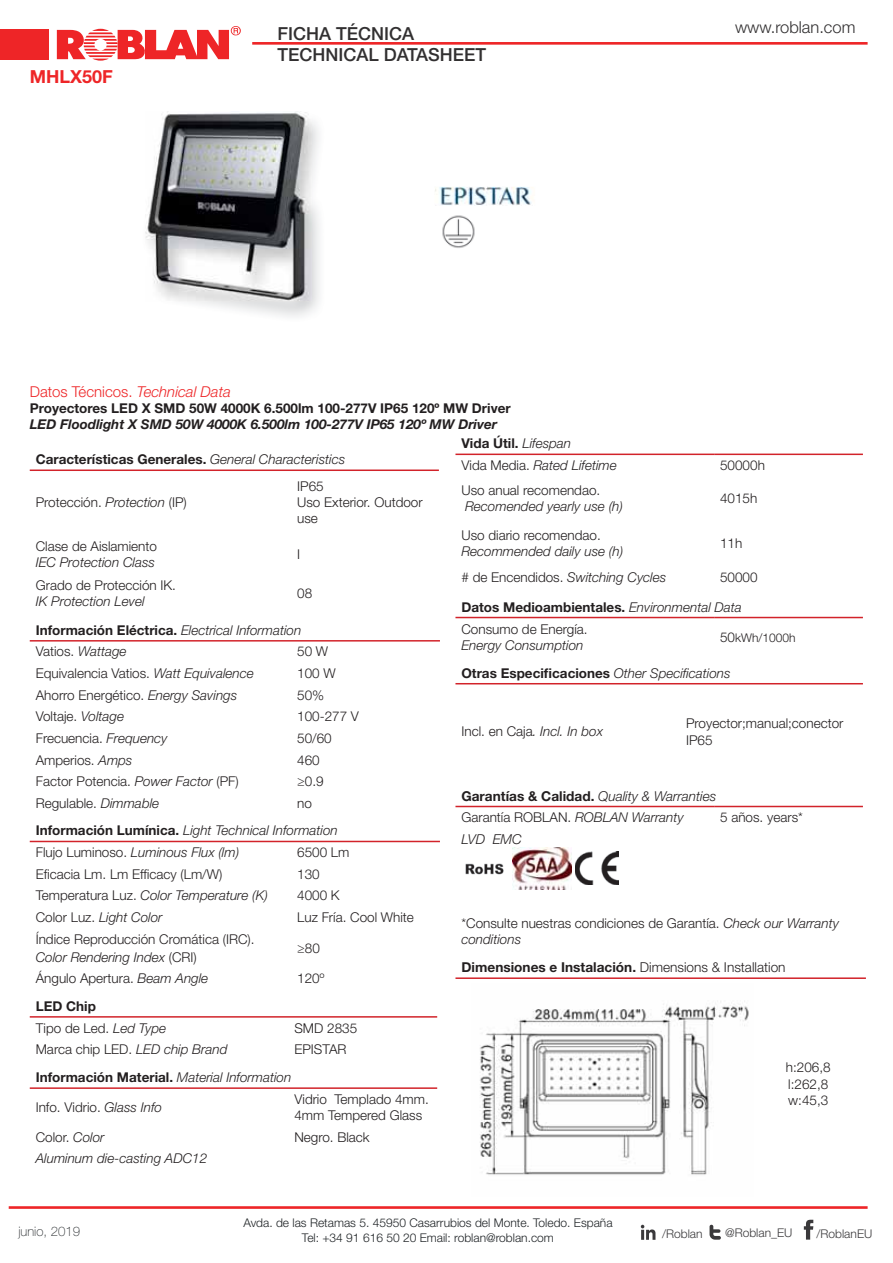
<style>
.page{position:relative;width:893px;height:1263px;background:#fff}
.page>*{position:absolute;margin:0;border:0;box-sizing:border-box;transform-origin:0 0}
.t1{font:500 18px "Helvetica Neue LT Std";color:#323031}
.t2{font:700 18px "Helvetica Neue LT Std";color:#ee2527}
.t3{font:300 16.5px "Helvetica Neue LT Std";color:#323031}
.t4{font:300 15px "Helvetica Neue LT Std";color:#ee2527}
.t5{font:700 13.65px "Helvetica Neue LT Std";color:#231f20}
.t6{font:italic 300 13.65px "Helvetica Neue LT Std";color:#231f20}
.t7{font:300 13.5px/16.2px "Helvetica Neue LT Std";color:#231f20}
.t8{font:italic 300 13.5px/21.6px "Helvetica Neue LT Std";color:#231f20}
.t9{font:700 13.5px/29.1px "Helvetica Neue LT Std";color:#231f20}
.t10{font:italic 700 13.5px "Helvetica Neue LT Std";color:#231f20}
.t11{font:100 13.2px "Helvetica Neue LT Std";color:#1f2326}
.t12{font:300 12px "Helvetica Neue LT Std";color:#1f2326}
.t13{font:300 12px "Helvetica Neue LT Std";color:#3a393b}
.t14{font:300 12px "Helvetica Neue LT Std";color:#231f20}
.s1{font-style:italic}
.s2{font-weight:300;font-style:italic}
.s3{font-weight:700;font-style:normal}
.s4{font-style:normal}
.s5{font-weight:700}
.s6{font-weight:300}
.s7{font-size:13.5px}
</style>
<div class="page">
<svg style="left:641px;top:1225px;width:14px;height:15px"></svg>
<svg style="left:709px;top:1225px;width:12px;height:15px"></svg>
<svg style="left:804px;top:1220px;width:9px;height:20px"></svg>
<hr style="left:9px;top:1206px;width:858px;height:3px;background:#ee2527">
<hr style="left:252px;top:42px;width:615px;height:3px;background:#ee2527">
<svg style="left:57px;top:26px;width:184px;height:35px"></svg>
<div style="left:0;top:29px;width:49px;height:31px;background:#ee2527"></div>
<hr style="left:30px;top:470px;width:409px;height:1px;background:#d2232a">
<hr style="left:30px;top:640px;width:410px;height:2px;background:#d2232a">
<hr style="left:30px;top:841px;width:410px;height:1px;background:#d2232a">
<hr style="left:30px;top:1016px;width:407px;height:2px;background:#d2232a">
<hr style="left:30px;top:1087px;width:407px;height:2px;background:#d2232a">
<hr style="left:455px;top:454px;width:259px;height:1px;background:#d2232a">
<hr style="left:714px;top:454px;width:149px;height:1px;background:#d2232a">
<hr style="left:455px;top:617px;width:259px;height:1px;background:#d2232a">
<hr style="left:714px;top:617px;width:149px;height:1px;background:#d2232a">
<hr style="left:455px;top:683px;width:408px;height:1px;background:#d2232a">
<hr style="left:455px;top:806px;width:259px;height:1px;background:#d2232a">
<hr style="left:714px;top:806px;width:149px;height:1px;background:#d2232a">
<img style="left:465px;top:863px;width:39px;height:12px">
<img style="left:513px;top:848px;width:58px;height:41px">
<img style="left:575px;top:852px;width:44px;height:33px">
<hr style="left:455px;top:977px;width:411px;height:2px;background:#d2232a">
<img style="left:480px;top:1001px;width:269px;height:174px">
<img style="left:435px;top:187px;width:98px;height:19px">
<img style="left:442px;top:215px;width:33px;height:33px">
<img style="left:145px;top:111px;width:167px;height:191px">
<h1 class="t2" style="left:30px;top:71px;width:84px">MHLX50F</h1>
<h1 class="t1" style="left:277px;top:23px;width:138px">FICHA TÉCNICA</h1>
<p class="t3" style="left:735px;top:22px;width:122px">www.roblan.com</p>
<h1 class="t1" style="left:277px;top:44px;width:210px">TECHNICAL DATASHEET</h1>
<p class="t4" style="left:30px;top:386px;width:203px">Datos Técnicos. <span class="s1">Technical Data</span></p>
<p class="t9" style="left:30px;top:395px;width:482px">Proyectores LED X SMD 50W 4000K 6.500lm 100-277V IP65 120º MW Driver</p>
<p class="t10" style="left:30px;top:419px;width:469px">LED Floodlight X SMD 50W 4000K 6.500lm 100-277V IP65 120º MW Driver</p>
<p class="t9" style="left:36px;top:446px;width:311px">Características Generales. <span class="s2">General Characteristics</span></p>
<p class="t7" style="left:36px;top:496px;width:153px">Protección. <span class="s1">Protection</span> (IP)</p>
<p class="t7" style="left:297px;top:479px;width:127px">IP65<br>Uso Exterior. Outdoor use</p>
<p class="t7" style="left:36px;top:539px;width:123px">Clase de Aislamiento</p>
<p class="t8" style="left:36px;top:552px;width:121px">IEC Protection Class</p>
<p class="t7" style="left:297px;top:547px;width:4px">I</p>
<p class="t8" style="left:461px;top:434px;width:157px"><span class="s3">Vida Útil.</span> Lifespan<br><span class="s4">Vida Media.</span> Rated Lifetime</p>
<p class="t7" style="left:461px;top:483px;width:140px">Uso anual recomendao.</p>
<p class="t8" style="left:465px;top:497px;width:159px">Recomended yearly use (h)</p>
<p class="t7" style="left:461px;top:528px;width:141px">Uso diario recomendao.</p>
<p class="t8" style="left:461px;top:542px;width:163px">Recommended daily use (h)</p>
<p class="t7" style="left:720px;top:458px;width:46px">50000h</p>
<p class="t7" style="left:720px;top:492px;width:39px">4015h</p>
<p class="t7" style="left:720px;top:536px;width:24px">11h</p>
<p class="t7" style="left:36px;top:579px;width:142px">Grado de Protección IK.</p>
<p class="t8" style="left:36px;top:592px;width:110px">IK Protection Level</p>
<p class="t7" style="left:297px;top:587px;width:17px">08</p>
<p class="t8" style="left:36px;top:620px;width:267px"><span class="s3">Información Eléctrica.</span> Electrical Information<br><span class="s4">Vatios.</span> Wattage</p>
<p class="t7" style="left:297px;top:645px;width:32px">50 W</p>
<p class="t7" style="left:36px;top:666px;width:219px">Equivalencia Vatios. <span class="s1">Watt Equivalence</span></p>
<p class="t7" style="left:297px;top:666px;width:40px">100 W</p>
<p class="t7" style="left:36px;top:688px;width:203px">Ahorro Energético. <span class="s1">Energy Savings</span></p>
<p class="t7" style="left:297px;top:688px;width:29px">50%</p>
<p class="t7" style="left:36px;top:710px;width:90px">Voltaje. <span class="s1">Voltage</span></p>
<p class="t7" style="left:297px;top:710px;width:63px">100-277 V</p>
<p class="t7" style="left:36px;top:731px;width:133px">Frecuencia. <span class="s1">Frequency</span></p>
<p class="t7" style="left:297px;top:731px;width:36px">50/60</p>
<p class="t7" style="left:36px;top:753px;width:98px">Amperios. <span class="s1">Amps</span></p>
<p class="t7" style="left:297px;top:753px;width:24px">460</p>
<p class="t7" style="left:36px;top:775px;width:205px">Factor Potencia. <span class="s1">Power Factor</span> (PF)</p>
<p class="t7" style="left:297px;top:775px;width:28px">≥0.9</p>
<p class="t7" style="left:36px;top:796px;width:125px">Regulable. <span class="s1">Dimmable</span></p>
<p class="t8" style="left:36px;top:790px;width:304px;line-height:27.6px;text-indent:261px"><span class="s4">no<br></span><span class="s3">Información Lumínica.</span> Light Technical Information</p>
<p class="t8" style="left:36px;top:843px;width:205px"><span class="s4">Flujo Luminoso.</span> Luminous Flux (lm)</p>
<p class="t7" style="left:297px;top:845px;width:54px">6500 Lm</p>
<p class="t7" style="left:36px;top:867px;width:188px">Eficacia Lm. Lm Efficacy (Lm/W)</p>
<p class="t7" style="left:297px;top:867px;width:24px">130</p>
<p class="t8" style="left:36px;top:886px;width:234px"><span class="s4">Temperatura Luz.</span> Color Temperature (K)</p>
<p class="t7" style="left:297px;top:889px;width:44px">4000 K</p>
<p class="t8" style="left:36px;top:908px;width:128px"><span class="s4">Color Luz.</span> Light Color</p>
<p class="t7" style="left:297px;top:910px;width:118px">Luz Fría. Cool White</p>
<p class="t7" style="left:36px;top:931px;width:220px;line-height:18px">Índice Reproducción Cromática (IRC).<br><span class="s1">Color Rendering Index</span> (CRI)</p>
<p class="t7" style="left:297px;top:941px;width:24px">≥80</p>
<p class="t7" style="left:36px;top:972px;width:174px">Ángulo Apertura. <span class="s1">Beam Angle</span></p>
<p class="t7" style="left:297px;top:972px;width:29px">120º</p>
<p class="t7" style="left:36px;top:996px;width:132px;line-height:21.8px"><span class="s5">LED Chip<br></span>Tipo de Led. <span class="s1">Led Type</span></p>
<p class="t7" style="left:294px;top:1021px;width:64px">SMD 2835</p>
<p class="t7" style="left:36px;top:1043px;width:193px">Marca chip LED. <span class="s1">LED chip Brand</span></p>
<p class="t7" style="left:294px;top:1043px;width:54px">EPISTAR</p>
<p class="t9" style="left:36px;top:1064px;width:257px">Información Material. <span class="s2">Material Information</span></p>
<p class="t7" style="left:36px;top:1100px;width:128px">Info. Vidrio. <span class="s1">Glass Info</span></p>
<p class="t7" style="left:294px;top:1092px;width:136px">Vidrio Templado 4mm.<br>4mm Tempered Glass</p>
<p class="t7" style="left:36px;top:1130px;width:70px">Color. <span class="s1">Color</span></p>
<p class="t7" style="left:294px;top:1130px;width:77px">Negro. Black</p>
<p class="t8" style="left:36px;top:1149px;width:173px">Aluminum die-casting ADC12</p>
<p class="t8" style="left:461px;top:568px;width:206px"><span class="s4"># de Encendidos.</span> Switching Cycles</p>
<p class="t9" style="left:461px;top:564px;width:298px;text-indent:259px"><span class="s6">50000<br></span>Datos Medioambientales. <span class="s2">Environmental Data</span></p>
<p class="t7" style="left:461px;top:622px;width:128px">Consumo de Energía.</p>
<p class="t8" style="left:461px;top:636px;width:123px">Energy Consumption</p>
<p class="t14" style="left:720px;top:633px;width:77px"><span class="s7">50</span>kWh/1000h</p>
<p class="t9" style="left:461px;top:660px;width:271px">Otras Especificaciones <span class="s2">Other Specifications</span></p>
<p class="t7" style="left:461px;top:725px;width:143px">Incl. en Caja<span class="s1">. Incl. In box</span></p>
<p class="t7" style="left:686px;top:717px;width:159px">Proyector;manual;conector<br>IP65</p>
<p class="t5" style="left:461px;top:791px;width:256px">Garantías &amp; Calidad. <span class="s2">Quality &amp; Warranties</span></p>
<p class="t7" style="left:461px;top:810px;width:224px">Garantía ROBLAN. <span class="s1">ROBLAN Warranty</span></p>
<p class="t7" style="left:720px;top:810px;width:84px">5 años. years*</p>
<p class="t6" style="left:461px;top:834px;width:62px">LVD EMC</p>
<p class="t7" style="left:461px;top:916px;width:379px">*Consulte nuestras condiciones de Garantía. <span class="s1">Check our Warranty conditions</span></p>
<p class="t5" style="left:461px;top:962px;width:325px">Dimensiones e Instalación. <span class="s6">Dimensions &amp; Installation</span></p>
<p class="t7" style="left:786px;top:1061px;width:46px">h:206,8 l:262,8 w:45,3</p>
<p class="t12" style="left:243px;top:1219px;width:371px">Avda. de las Retamas 5. 45950 Casarrubios del Monte. Toledo. España</p>
<p class="t11" style="left:18px;top:1224px;width:63px">junio, 2019</p>
<p class="t12" style="left:302px;top:1233px;width:253px">Tel: +34 91 616 50 20 Email: roblan@roblan.com</p>
<p class="t13" style="left:662px;top:1229px;width:42px">/Roblan</p>
<p class="t13" style="left:725px;top:1229px;width:69px">@Roblan_EU</p>
<p class="t13" style="left:816px;top:1230px;width:57px">/RoblanEU</p>
</div>
